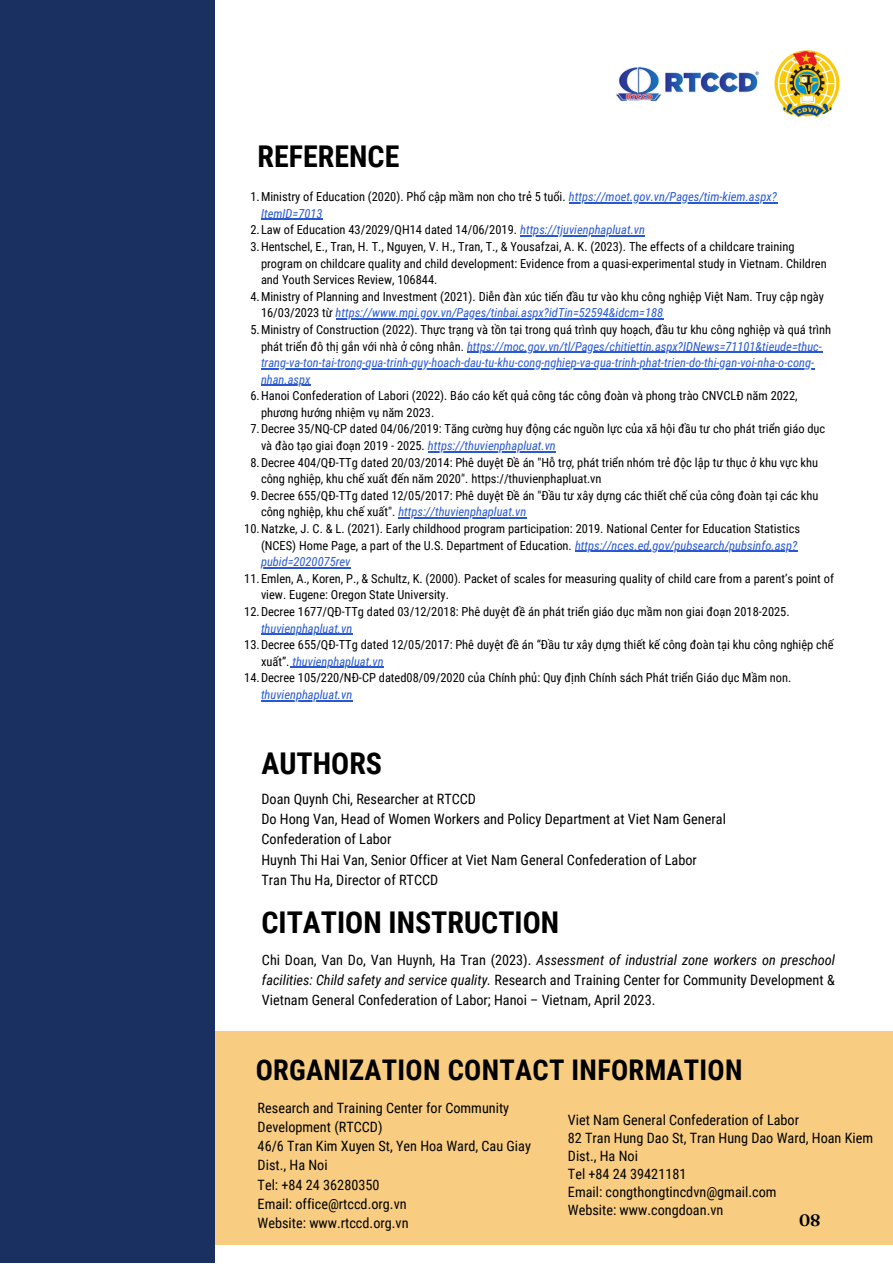
<style>
.page{position:relative;width:893px;height:1264px;background:#fff}
.page>*{position:absolute;margin:0;border:0;box-sizing:border-box;transform-origin:0 0}
.t1{font:700 30px "Roboto Condensed";color:#000}
.t2{font:700 28.5px "Roboto Condensed";letter-spacing:.01em;color:#000}
.t3{font:600 16.5px "Fraunces 9 pt";color:#000001}
.t4{font:14.25px/20.2px "Roboto Condensed";color:#000}
.t5{font:12.45px "Roboto Condensed";color:#000}
.t6{font:italic 12.45px "Roboto Condensed";color:#2858d4}
.s1{font-style:italic;color:#2858d4}
.s2{font-style:normal;color:#000}
.s3{font-style:italic}
</style>
<div class="page">
<div style="left:214px;top:1031px;width:678px;height:213px;background:#f8cd82"></div>
<div style="left:0;top:0;width:215px;height:1262px;background:#1a3060"></div>
<hr style="left:569px;top:202px;width:208px;height:1px;background:#2858d4">
<hr style="left:261px;top:219px;width:61px;height:1px;background:#2858d4">
<hr style="left:520px;top:235px;width:37px;height:1px;background:#2858d4">
<hr style="left:557px;top:235px;width:88px;height:1px;background:#2858d4">
<hr style="left:335px;top:318px;width:328px;height:1px;background:#2858d4">
<hr style="left:467px;top:351px;width:355px;height:1px;background:#2858d4">
<hr style="left:261px;top:368px;width:553px;height:1px;background:#2858d4">
<hr style="left:261px;top:385px;width:49px;height:1px;background:#2858d4">
<hr style="left:428px;top:451px;width:36px;height:1px;background:#2858d4">
<hr style="left:464px;top:451px;width:92px;height:1px;background:#2858d4">
<hr style="left:398px;top:517px;width:37px;height:1px;background:#2858d4">
<hr style="left:435px;top:517px;width:91px;height:1px;background:#2858d4">
<hr style="left:575px;top:550px;width:222px;height:1px;background:#2858d4">
<hr style="left:261px;top:567px;width:89px;height:1px;background:#2858d4">
<hr style="left:261px;top:633px;width:91px;height:1px;background:#2858d4">
<hr style="left:292px;top:667px;width:92px;height:1px;background:#2858d4">
<hr style="left:261px;top:700px;width:91px;height:1px;background:#2858d4">
<img style="left:774px;top:50px;width:66px;height:68px">
<img style="left:616px;top:92px;width:46px;height:9px">
<img style="left:619px;top:66px;width:141px;height:26px">
<h1 class="t1" style="left:257px;top:139px;width:143px">REFERENCE</h1>
<p class="t5" style="left:250px;top:190px;width:528px">1.Ministry of Education (2020). Phổ cập mầm non cho trẻ 5 tuổi. <span class="s1">https://moet.gov.vn/Pages/tim-kiem.aspx?</span></p>
<p class="t6" style="left:261px;top:206px;width:63px">ItemID=7013</p>
<p class="t5" style="left:250px;top:223px;width:396px">2.Law of Education 43/2029/QH14 dated 14/06/2019. <span class="s1">https://tjuvienphapluat.vn</span></p>
<p class="t5" style="left:250px;top:239px;width:545px">3.Hentschel, E., Tran, H. T., Nguyen, V. H., Tran, T., &amp; Yousafzai, A. K. (2023). The effects of a childcare training</p>
<p class="t5" style="left:261px;top:256px;width:567px">program on childcare quality and child development: Evidence from a quasi-experimental study in Vietnam. Children</p>
<p class="t5" style="left:261px;top:272px;width:178px">and Youth Services Review, 106844.</p>
<p class="t5" style="left:250px;top:289px;width:575px">4.Ministry of Planning and Investment (2021). Diễn đàn xúc tiến đầu tư vào khu công nghiệp Việt Nam. Truy cập ngày</p>
<p class="t6" style="left:261px;top:306px;width:403px"><span class="s2">16/03/2023 từ</span> https://www.mpi.gov.vn/Pages/tinbai.aspx?idTin=52594&amp;idcm=188</p>
<p class="t5" style="left:250px;top:322px;width:582px">5.Ministry of Construction (2022). Thực trạng và tồn tại trong quá trình quy hoạch, đầu tư khu công nghiệp và quá trình</p>
<p class="t6" style="left:261px;top:339px;width:562px"><span class="s2">phát triển đô thị gắn với nhà ở công nhân.</span> https://moc.gov.vn/tl/Pages/chitiettin.aspx?IDNews=71101&amp;tieude=thuc-</p>
<p class="t6" style="left:261px;top:355px;width:554px">trang-va-ton-tai-trong-qua-trinh-quy-hoach-dau-tu-khu-cong-nghiep-va-qua-trinh-phat-trien-do-thi-gan-voi-nha-o-cong-</p>
<p class="t6" style="left:261px;top:372px;width:51px">nhan.aspx</p>
<p class="t5" style="left:250px;top:389px;width:549px">6.Hanoi Confederation of Labori (2022). Báo cáo kết quả công tác công đoàn và phong trào CNVCLĐ năm 2022,</p>
<p class="t5" style="left:261px;top:405px;width:175px">phương hướng nhiệm vụ năm 2023.</p>
<p class="t5" style="left:250px;top:422px;width:576px">7.Decree 35/NQ-CP dated 04/06/2019: Tăng cường huy động các nguồn lực của xã hội đầu tư cho phát triển giáo dục</p>
<p class="t5" style="left:261px;top:438px;width:296px">và đào tạo giai đoạn 2019 - 2025. <span class="s1">https://thuvienphapluat.vn</span></p>
<p class="t5" style="left:250px;top:455px;width:569px">8.Decree 404/QĐ-TTg dated 20/03/2014: Phê duyệt Đề án "Hỗ trợ, phát triển nhóm trẻ độc lập tư thục ở khu vực khu</p>
<p class="t5" style="left:261px;top:471px;width:342px">công nghiệp, khu chế xuất đến năm 2020". https://thuvienphapluat.vn</p>
<p class="t5" style="left:250px;top:488px;width:569px">9.Decree 655/QĐ-TTg dated 12/05/2017: Phê duyệt Đề án "Đầu tư xây dựng các thiết chế của công đoàn tại các khu</p>
<p class="t6" style="left:261px;top:505px;width:267px"><span class="s2">công nghiệp, khu chế xuất".</span> https://thuvienphapluat.vn</p>
<p class="t5" style="left:244px;top:521px;width:557px">10.Natzke, J. C. &amp; L. (2021). Early childhood program participation: 2019. National Center for Education Statistics</p>
<p class="t5" style="left:261px;top:538px;width:537px">(NCES) Home Page, a part of the U.S. Department of Education. <span class="s1">https://nces.ed.gov/pubsearch/pubsinfo.asp?</span></p>
<p class="t6" style="left:261px;top:554px;width:91px">pubid=2020075rev</p>
<p class="t5" style="left:244px;top:571px;width:591px">11.Emlen, A., Koren, P., &amp; Schultz, K. (2000). Packet of scales for measuring quality of child care from a parent’s point of</p>
<p class="t5" style="left:261px;top:588px;width:189px">view. Eugene: Oregon State University.</p>
<p class="t5" style="left:244px;top:604px;width:547px">12.Decree 1677/QĐ-TTg dated 03/12/2018: Phê duyệt đề án phát triển giáo dục mầm non giai đoạn 2018-2025.</p>
<p class="t6" style="left:261px;top:621px;width:93px">thuvienphapluat.vn</p>
<p class="t5" style="left:244px;top:637px;width:591px">13.Decree 655/QĐ-TTg dated 12/05/2017: Phê duyệt đề án “Đầu tư xây dựng thiết kế công đoàn tại khu công nghiệp chế</p>
<p class="t6" style="left:261px;top:654px;width:124px"><span class="s2">xuất”.</span> thuvienphapluat.vn</p>
<p class="t5" style="left:244px;top:671px;width:548px">14.Decree 105/220/NĐ-CP dated08/09/2020 của Chính phủ: Quy định Chính sách Phát triển Giáo dục Mầm non.</p>
<p class="t6" style="left:261px;top:687px;width:93px">thuvienphapluat.vn</p>
<h1 class="t1" style="left:261px;top:746px;width:122px">AUTHORS</h1>
<p class="t4" style="left:261px;top:788px;width:466px">Doan Quynh Chi, Researcher at RTCCD<br>Do Hong Van, Head of Women Workers and Policy Department at Viet Nam General Confederation of Labor<br>Huynh Thi Hai Van, Senior Officer at Viet Nam General Confederation of Labor<br>Tran Thu Ha, Director of RTCCD</p>
<h1 class="t1" style="left:261px;top:904px;width:299px">CITATION INSTRUCTION</h1>
<p class="t4" style="left:262px;top:949px;width:574px;text-align:justify">Chi Doan, Van Do, Van Huynh, Ha Tran (2023). <span class="s3">Assessment of industrial zone workers on preschool facilities: Child safety and service quality.</span> Research and Training Center for Community Development &amp; Vietnam General Confederation of Labor; Hanoi – Vietnam, April 2023.</p>
<h2 class="t2" style="left:256px;top:1053px;width:488px">ORGANIZATION CONTACT INFORMATION</h2>
<p class="t4" style="left:257px;top:1098px;width:275px;line-height:19px">Research and Training Center for Community<br>Development (RTCCD)<br>46/6 Tran Kim Xuyen St, Yen Hoa Ward, Cau Giay<br>Dist., Ha Noi<br>Tel: +84 24 36280350<br>Email: office@rtccd.org.vn<br>Website: www.rtccd.org.vn</p>
<p class="t4" style="left:568px;top:1111px;width:307px;line-height:18px">Viet Nam General Confederation of Labor<br>82 Tran Hung Dao St, Tran Hung Dao Ward, Hoan Kiem<br>Dist., Ha Noi<br>Tel +84 24 39421181<br>Email: congthongtincdvn@gmail.com<br>Website: www.congdoan.vn</p>
<h3 class="t3" style="left:799px;top:1209px;width:23px">08</h3>
</div>
